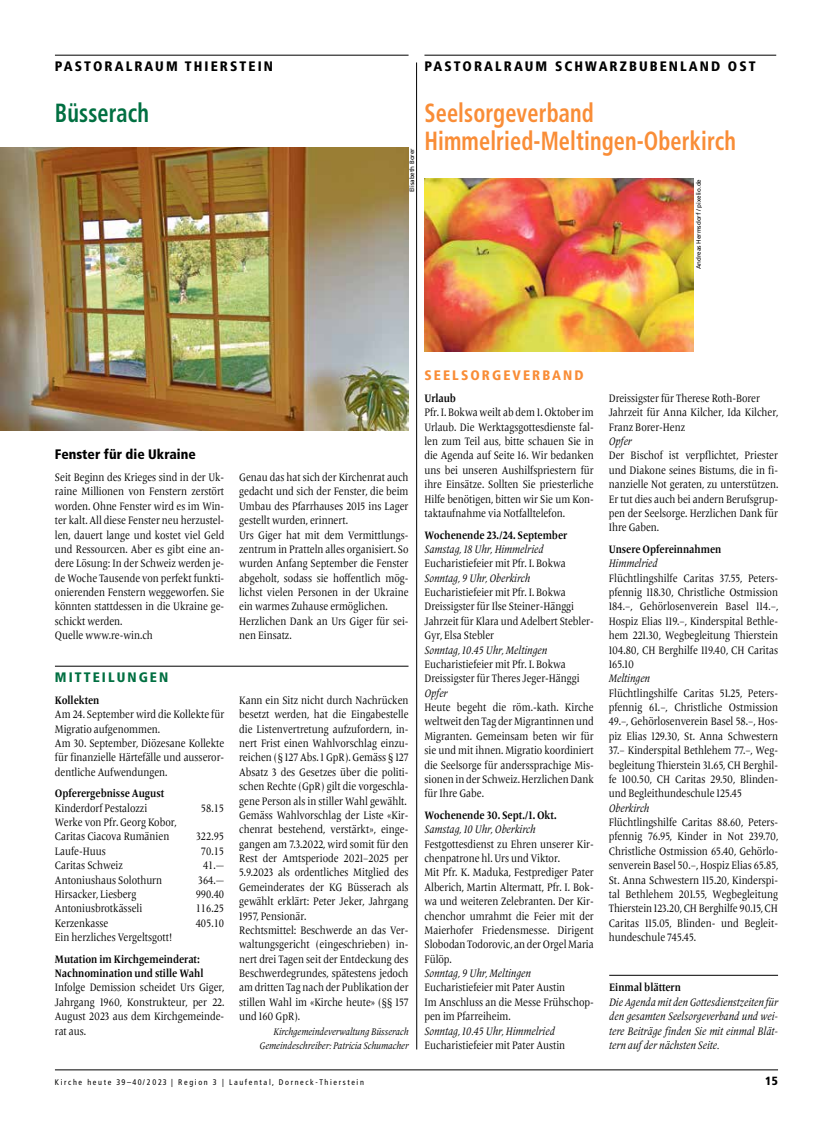
<style>
.page{position:relative;width:833px;height:1134px;background:#fff}
.page>*{position:absolute;margin:0;border:0;box-sizing:border-box;transform-origin:0 0}
.t1{font:700 condensed 26.25px/28.8px "Frutiger LT Pro";letter-spacing:.005em;color:#f98d37;scale:.85 1}
.t2{font:700 condensed 26.25px "Frutiger LT Pro";letter-spacing:.005em;color:#006f41;scale:.85 1}
.t3{font:900 condensed 13.75px "Frutiger LT Pro";letter-spacing:.15em;color:#000}
.t4{font:900 condensed 13.75px "Frutiger LT Pro";color:#000}
.t5{font:900 condensed 13.75px "Frutiger LT Pro";letter-spacing:.15em;color:#f98d37}
.t6{font:900 condensed 13.75px "Frutiger LT Pro";letter-spacing:.15em;color:#006f41}
.t7{font:900 condensed 11.88px "Frutiger LT Pro";color:#000}
.t8{font:11.25px/14.4px "Frutiger Serif LT Pro";color:#000;scale:.85 1}
.t9{font:italic 11.25px/14.4px "Frutiger Serif LT Pro";color:#000;text-align:justify;scale:.85 1}
.t10{font:700 11.25px/14.4px "Frutiger Serif LT Pro";color:#000;scale:.85 1}
.t11{font:italic 10px/14.4px "Frutiger Serif LT Pro";color:#000;text-align:right;scale:.85 1}
.t12{font:condensed 8.12px "Frutiger LT Pro";letter-spacing:.2em;color:#000}
.t13{font:6.25px "Frutiger LT Pro";color:#000}
</style>
<div class="page">
<hr style="left:55px;top:1070px;width:723px;height:1px;background:#000">
<hr style="left:55px;top:55px;width:353px;height:1px;background:#000">
<img style="left:424px;top:178px;width:269px;height:174px">
<hr style="left:609px;top:975px;width:169px;height:1px;background:#000">
<hr style="left:416px;top:62px;width:1px;height:987px;background:#000">
<hr style="left:55px;top:666px;width:353px;height:1px;background:#000">
<img style="left:0;top:148px;width:408px;height:283px">
<hr style="left:424px;top:55px;width:352px;height:1px;background:#000">
<p class="t3" style="left:55px;top:58px;width:220px">PASTORALRAUM THIERSTEIN</p>
<h1 class="t2" style="left:55px;top:97px;width:112px">Büsserach</h1>
<p class="t3" style="left:424px;top:58px;width:333px">PASTORALRAUM SCHWARZBUBENLAND OST</p>
<p class="t13" style="left:408px;top:192px;width:46px;rotate:-90deg">Elisabeth Borer</p>
<h1 class="t1" style="left:424px;top:98px;width:368px">Seelsorgeverband<br>Himmelried-Meltingen-Oberkirch</h1>
<p class="t13" style="left:695px;top:269px;width:92px;rotate:-90deg">Andreas Hermsdorf / pixelio.de</p>
<p class="t4" style="left:55px;top:446px;width:142px">Fenster für die Ukraine</p>
<p class="t8" style="left:55px;top:470px;width:201px">Seit Beginn des Krieges sind in der Uk&shy;raine Millionen von Fenstern zerstört worden. Ohne Fenster wird es im Win&shy;ter kalt. All diese Fenster neu herzustel&shy;len, dauert lange und kostet viel Geld und Ressourcen. Aber es gibt eine an&shy;dere Lösung: In der Schweiz werden je&shy;de Woche Tausende von perfekt funkti&shy;onierenden Fenstern weggeworfen. Sie könnten stattdessen in die Ukraine ge&shy;schickt werden.<br>Quelle www.re-win.ch</p>
<p class="t8" style="left:239px;top:470px;width:201px">Genau das hat sich der Kirchenrat auch gedacht und sich der Fenster, die beim Umbau des Pfarrhauses 2015 ins Lager gestellt wurden, erinnert.<br>Urs Giger hat mit dem Vermittlungs&shy;zentrum in Pratteln alles organisiert. So wurden Anfang September die Fenster abgeholt, sodass sie hoffentlich mög&shy;lichst vielen Personen in der Ukraine ein warmes Zuhause ermöglichen.<br>Herzlichen Dank an Urs Giger für sei&shy;nen Einsatz.</p>
<p class="t6" style="left:55px;top:669px;width:115px">MITTEILUNGEN</p>
<p class="t10" style="left:55px;top:693px;width:54px">Kollekten</p>
<p class="t8" style="left:55px;top:707px;width:201px">Am 24. September wird die Kollekte für Migratio aufgenommen.<br>Am 30. September, Diözesane Kollekte für finanzielle Härtefälle und ausseror&shy;dentliche Aufwendungen.</p>
<p class="t10" style="left:55px;top:786px;width:130px">Opferergebnisse August</p>
<p class="t8" style="left:55px;top:801px;width:110px">Kinderdorf Pestalozzi</p>
<p class="t8" style="left:201px;top:801px;width:29px">58.15</p>
<p class="t8" style="left:55px;top:815px;width:145px">Werke von Pfr. Georg Kobor,<br>Caritas Ciacova Rumänien</p>
<p class="t8" style="left:196px;top:830px;width:35px">322.95</p>
<p class="t8" style="left:55px;top:844px;width:61px">Laufe-Huus</p>
<p class="t8" style="left:201px;top:844px;width:29px">70.15</p>
<p class="t8" style="left:55px;top:858px;width:81px">Caritas Schweiz</p>
<p class="t8" style="left:203px;top:858px;width:26px">41.—</p>
<p class="t8" style="left:55px;top:873px;width:128px">Antoniushaus Solothurn</p>
<p class="t8" style="left:198px;top:873px;width:33px">364.—</p>
<p class="t8" style="left:55px;top:887px;width:97px">Hirsacker, Liesberg</p>
<p class="t8" style="left:196px;top:887px;width:35px">990.40</p>
<p class="t8" style="left:55px;top:901px;width:104px">Antoniusbrotkässeli</p>
<p class="t8" style="left:196px;top:901px;width:35px">116.25</p>
<p class="t8" style="left:55px;top:916px;width:64px">Kerzenkasse</p>
<p class="t8" style="left:196px;top:916px;width:35px">405.10</p>
<p class="t8" style="left:55px;top:930px;width:140px">Ein herzliches Vergeltsgott!</p>
<p class="t10" style="left:55px;top:952px;width:176px">Mutation im Kirchgemeinderat:<br>Nachnomination und stille Wahl</p>
<p class="t8" style="left:55px;top:980px;width:201px;text-align:justify">Infolge Demission scheidet Urs Giger, Jahrgang 1960, Konstrukteur, per 22.<br>August 2023 aus dem Kirchgemeinde&shy;rat aus.</p>
<p class="t8" style="left:239px;top:693px;width:201px">Kann ein Sitz nicht durch Nachrücken besetzt werden, hat die Eingabestelle die Listenvertretung aufzufordern, in&shy;nert Frist einen Wahlvorschlag einzu&shy;reichen (§ 127 Abs. 1 GpR). Gemäss § 127<br>Absatz 3 des Gesetzes über die politi&shy;schen Rechte (GpR) gilt die vorgeschla&shy;gene Person als in stiller Wahl gewählt.<br>Gemäss Wahlvorschlag der Liste «Kir&shy;chenrat bestehend, verstärkt», einge&shy;gangen am 7.3.2022, wird somit für den Rest der Amtsperiode 2021–2025 per 5.9.2023 als ordentliches Mitglied des Gemeinderates der KG Büsserach als gewählt erklärt: Peter Jeker, Jahrgang 1957, Pensionär.<br>Rechtsmittel: Beschwerde an das Ver&shy;waltungsgericht (eingeschrieben) in&shy;nert drei Tagen seit der Entdeckung des Beschwerdegrundes, spätestens jedoch am dritten Tag nach der Publikation der stillen Wahl im «Kirche heute» (§§ 157 und 160 GpR).</p>
<p class="t11" style="left:260px;top:1024px;width:177px">Kirchgemeindeverwaltung Büsserach<br>Gemeindeschreiber: Patricia Schumacher</p>
<p class="t5" style="left:424px;top:367px;width:161px">SEELSORGEVERBAND</p>
<p class="t10" style="left:424px;top:391px;width:39px">Urlaub</p>
<p class="t8" style="left:424px;top:405px;width:201px;text-align:justify">Pfr. I. Bokwa weilt ab dem 1. Oktober im Urlaub. Die Werktagsgottesdienste fal&shy;len zum Teil aus, bitte schauen Sie in die Agenda auf Seite 16. Wir bedanken uns bei unseren Aushilfspriestern für ihre Einsätze. Sollten Sie priesterliche Hilfe benötigen, bitten wir Sie um Kon&shy;taktaufnahme via Notfalltelefon.</p>
<p class="t10" style="left:424px;top:528px;width:170px">Wochenende 23./24. September</p>
<p class="t9" style="left:424px;top:542px;width:142px">Samstag, 18 Uhr, Himmelried</p>
<p class="t8" style="left:424px;top:556px;width:168px">Eucharistiefeier mit Pfr. I. Bokwa</p>
<p class="t9" style="left:424px;top:571px;width:126px">Sonntag, 9 Uhr, Oberkirch</p>
<p class="t8" style="left:424px;top:585px;width:201px">Eucharistiefeier mit Pfr. I. Bokwa Dreissigster für Ilse Steiner-Hänggi Jahrzeit für Klara und Adelbert Stebler-Gyr, Elsa Stebler</p>
<p class="t9" style="left:424px;top:642px;width:146px">Sonntag, 10.45 Uhr, Meltingen</p>
<p class="t8" style="left:424px;top:657px;width:184px">Eucharistiefeier mit Pfr. I. Bokwa<br>Dreissigster für Theres Jeger-Hänggi</p>
<p class="t9" style="left:424px;top:686px;width:29px">Opfer</p>
<p class="t8" style="left:424px;top:700px;width:201px;text-align:justify">Heute begeht die röm.-kath. Kirche weltweit den Tag der Migrantinnen und Migranten. Gemeinsam beten wir für sie und mit ihnen. Migratio koordiniert die Seelsorge für anderssprachige Mis&shy;sionen in der Schweiz. Herzlichen Dank für Ihre Gabe.</p>
<p class="t10" style="left:424px;top:808px;width:157px">Wochenende 30. Sept./1. Okt.</p>
<p class="t9" style="left:424px;top:822px;width:132px">Samstag, 10 Uhr, Oberkirch</p>
<p class="t8" style="left:424px;top:837px;width:201px">Festgottesdienst zu Ehren unserer Kir&shy;chenpatrone hl. Urs und Viktor.<br>Mit Pfr. K. Maduka, Festprediger Pater Alberich, Martin Altermatt, Pfr. I. Bok&shy;wa und weiteren Zelebranten. Der Kir&shy;chenchor umrahmt die Feier mit der Maierhofer Friedensmesse. Dirigent Slobodan Todorovic, an der Orgel Maria Fülöp.</p>
<p class="t9" style="left:424px;top:966px;width:127px">Sonntag, 9 Uhr, Meltingen</p>
<p class="t8" style="left:424px;top:980px;width:201px">Eucharistiefeier mit Pater Austin<br>Im Anschluss an die Messe Frühschop&shy;pen im Pfarreiheim.</p>
<p class="t9" style="left:424px;top:1023px;width:155px">Sonntag, 10.45 Uhr, Himmelried</p>
<p class="t8" style="left:424px;top:1038px;width:167px">Eucharistiefeier mit Pater Austin</p>
<p class="t8" style="left:609px;top:391px;width:201px">Dreissigster für Therese Roth-Borer<br>Jahrzeit für Anna Kilcher, Ida Kilcher,<br>Franz Borer-Henz</p>
<p class="t9" style="left:609px;top:434px;width:29px">Opfer</p>
<p class="t8" style="left:609px;top:449px;width:201px;text-align:justify">Der Bischof ist verpflichtet, Priester und Diakone seines Bistums, die in fi&shy;nanzielle Not geraten, zu unterstützen.<br>Er tut dies auch bei andern Berufsgrup&shy;pen der Seelsorge. Herzlichen Dank für Ihre Gaben.</p>
<p class="t10" style="left:609px;top:542px;width:134px">Unsere Opfereinnahmen</p>
<p class="t9" style="left:609px;top:556px;width:59px">Himmelried</p>
<p class="t8" style="left:609px;top:571px;width:201px;text-align:justify">Flüchtlingshilfe Caritas 37.55, Peters&shy;pfennig 118.30, Christliche Ostmission 184.–, Gehörlosenverein Basel 114.–, Hospiz Elias 119.–, Kinderspital Bethle&shy;hem 221.30, Wegbegleitung Thierstein 104.80, CH Berghilfe 119.40, CH Caritas 165.10</p>
<p class="t9" style="left:609px;top:671px;width:50px">Meltingen</p>
<p class="t8" style="left:609px;top:686px;width:201px;text-align:justify">Flüchtlingshilfe Caritas 51.25, Peters&shy;pfennig 61.–, Christliche Ostmission 49.–, Gehörlosenverein Basel 58.–, Hos&shy;piz Elias 129.30, St. Anna Schwestern 37.– Kinderspital Bethlehem 77.–, Weg&shy;begleitung Thierstein 31.65, CH Berghil&shy;fe 100.50, CH Caritas 29.50, Blinden&shy;und Begleithundeschule 125.45</p>
<p class="t9" style="left:609px;top:801px;width:49px">Oberkirch</p>
<p class="t8" style="left:609px;top:815px;width:201px;text-align:justify">Flüchtlingshilfe Caritas 88.60, Peters&shy;pfennig 76.95, Kinder in Not 239.70, Christliche Ostmission 65.40, Gehörlo&shy;senverein Basel 50.–, Hospiz Elias 65.85, St. Anna Schwestern 115.20, Kinderspi&shy;tal Bethlehem 201.55, Wegbegleitung Thierstein 123.20, CH Berghilfe 90.15, CH Caritas 115.05, Blinden- und Begleit&shy;hundeschule 745.45.</p>
<p class="t10" style="left:609px;top:980px;width:86px">Einmal blättern</p>
<p class="t9" style="left:609px;top:995px;width:200px">Die Agenda mit den Gottesdienstzeiten für den gesamten Seelsorgeverband und wei&shy;tere Beiträge finden Sie mit einmal Blät&shy;tern auf der nächsten Seite.</p>
<p class="t12" style="left:55px;top:1077px;width:310px">Kirche heute 39–40/2023 | Region 3 | Laufental, Dorneck-Thierstein</p>
<p class="t7" style="left:765px;top:1074px;width:14px">15</p>
</div>
